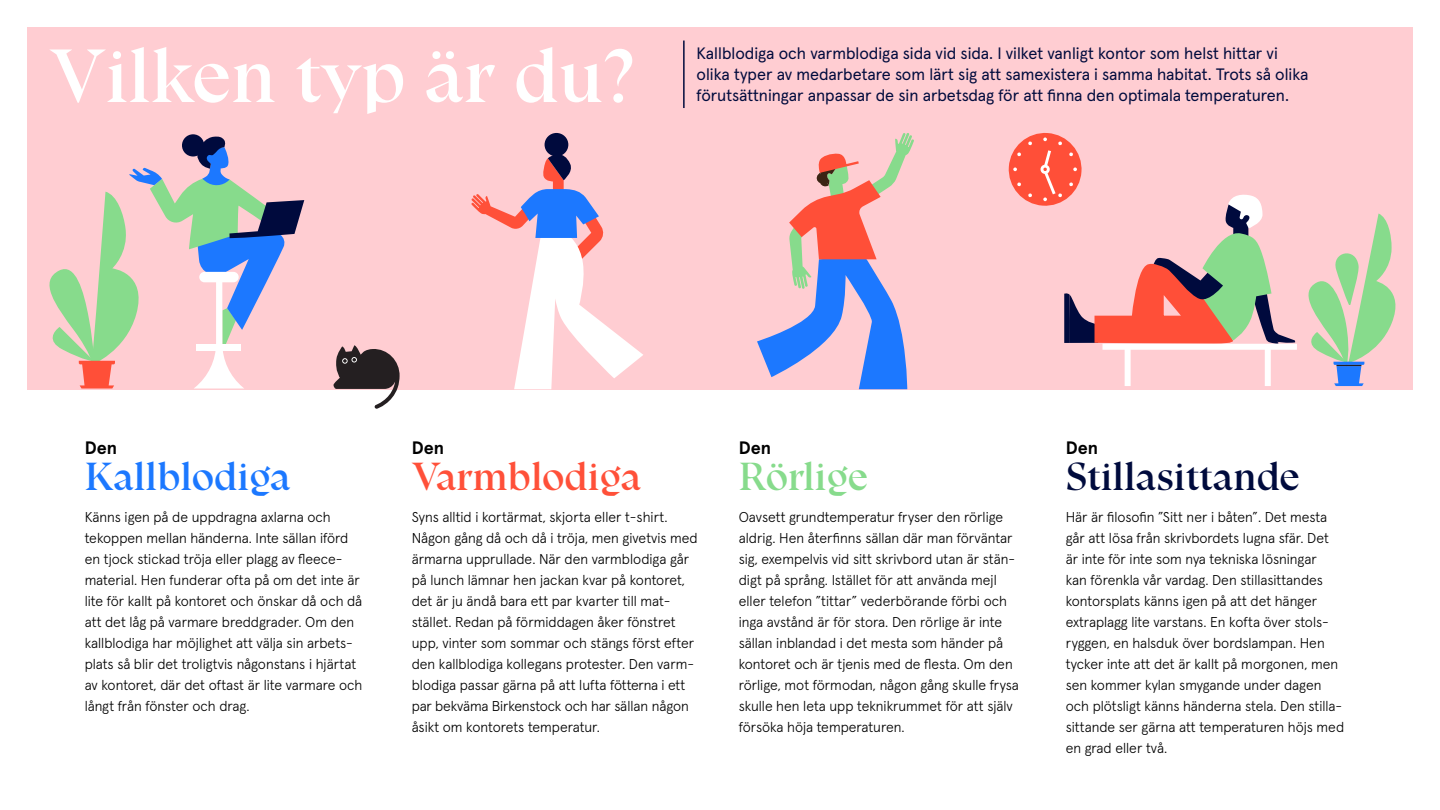
<style>
.page{position:relative;width:1440px;height:810px;background:#fff}
.page>*{position:absolute;margin:0;border:0;box-sizing:border-box;transform-origin:0 0}
.t1{font:75px "Vasakronan Serif Rubrik";color:#fff}
.t2{font:39px "Vasakronan Serif Rubrik";color:#000b3d}
.t3{font:39px "Vasakronan Serif Rubrik";color:#1c78ff}
.t4{font:39px "Vasakronan Serif Rubrik";color:#ff5039}
.t5{font:39px "Vasakronan Serif Rubrik";color:#87db8c}
.t6{font:700 18px "Apercu Pro";color:#000}
.t7{font:16.5px/21px "Apercu Pro";color:#000b3d}
.t8{font:300 14.25px/21px "Apercu Pro";color:#000}
</style>
<div class="page">
<div style="left:27px;top:27px;width:1386px;height:362px;background:#ffcdd2"></div>
<svg style="left:182px;top:134px;width:22px;height:23px"></svg>
<svg style="left:757px;top:133px;width:157px;height:256px"></svg>
<div style="left:545px;top:133px;width:23px;height:23px;background:#000a3d;border-radius:50%"></div>
<svg style="left:471px;top:149px;width:172px;height:240px"></svg>
<hr style="left:683px;top:41px;width:2px;height:67px;background:#000b3d">
<svg style="left:49px;top:136px;width:255px;height:253px"></svg>
<svg style="left:334px;top:345px;width:66px;height:64px"></svg>
<svg style="left:1008px;top:132px;width:388px;height:254px"></svg>
<h1 class="t1" style="left:50px;top:32px;width:585px">Vilken typ är du?</h1>
<p class="t7" style="left:697px;top:42px;width:613px">Kallblodiga och varmblodiga sida vid sida. I vilket vanligt kontor som helst hittar vi olika typer av medarbetare som lärt sig att samexistera i samma habitat. Trots så olika</p>
<p class="t7" style="left:697px;top:84px;width:594px">förutsättningar anpassar de sin arbetsdag för att finna den optimala temperaturen.</p>
<p class="t6" style="left:85px;top:433px;width:34px">Den</p>
<h2 class="t3" style="left:85px;top:453px;width:208px">Kallblodiga</h2>
<p class="t8" style="left:85px;top:505px;width:279px">Känns igen på de uppdragna axlarna och tekoppen mellan händerna. Inte sällan iförd en tjock stickad tröja eller plagg av fleece&shy;material. Hen funderar ofta på om det inte är lite för kallt på kontoret och önskar då och då att det låg på varmare breddgrader. Om den kallblodiga har möjlighet att välja sin arbets&shy;plats så blir det troligtvis någonstans i hjärtat av kontoret, där det oftast är lite varmare och långt från fönster och drag.</p>
<p class="t6" style="left:412px;top:433px;width:34px">Den</p>
<h2 class="t4" style="left:412px;top:453px;width:231px">Varmblodiga</h2>
<p class="t8" style="left:412px;top:505px;width:287px">Syns alltid i kortärmat, skjorta eller t-shirt.<br>Någon gång då och då i tröja, men givetvis med ärmarna upprullade. När den varmblodiga går på lunch lämnar hen jackan kvar på kontoret, det är ju ändå bara ett par kvarter till mat&shy;stället. Redan på förmiddagen åker fönstret upp, vinter som sommar och stängs först efter den kallblodiga kollegans protester. Den varm&shy;blodiga passar gärna på att lufta fötterna i ett par bekväma Birkenstock och har sällan någon åsikt om kontorets temperatur.</p>
<p class="t6" style="left:739px;top:433px;width:34px">Den</p>
<h2 class="t5" style="left:739px;top:453px;width:131px">Rörlige</h2>
<p class="t8" style="left:739px;top:505px;width:282px">Oavsett grundtemperatur fryser den rörlige aldrig. Hen återfinns sällan där man förväntar sig, exempelvis vid sitt skrivbord utan är stän&shy;digt på språng. Istället för att använda mejl eller telefon ”tittar” vederbörande förbi och inga avstånd är för stora. Den rörlige är inte sällan inblandad i det mesta som händer på kontoret och är tjenis med de flesta. Om den rörlige, mot förmodan, någon gång skulle frysa skulle hen leta upp teknikrummet för att själv försöka höja temperaturen.</p>
<p class="t6" style="left:1066px;top:433px;width:34px">Den</p>
<h2 class="t2" style="left:1066px;top:453px;width:236px">Stillasittande</h2>
<p class="t8" style="left:1066px;top:505px;width:280px">Här är filosofin ”Sitt ner i båten”. Det mesta går att lösa från skrivbordets lugna sfär. Det är inte för inte som nya tekniska lösningar<br>kan förenkla vår vardag. Den stillasittandes kontorsplats känns igen på att det hänger extraplagg lite varstans. En kofta över stols&shy;ryggen, en halsduk över bordslampan. Hen tycker inte att det är kallt på morgonen, men sen kommer kylan smygande under dagen och plötsligt känns händerna stela. Den stilla&shy;sittande ser gärna att temperaturen höjs med en grad eller två.</p>
</div>
